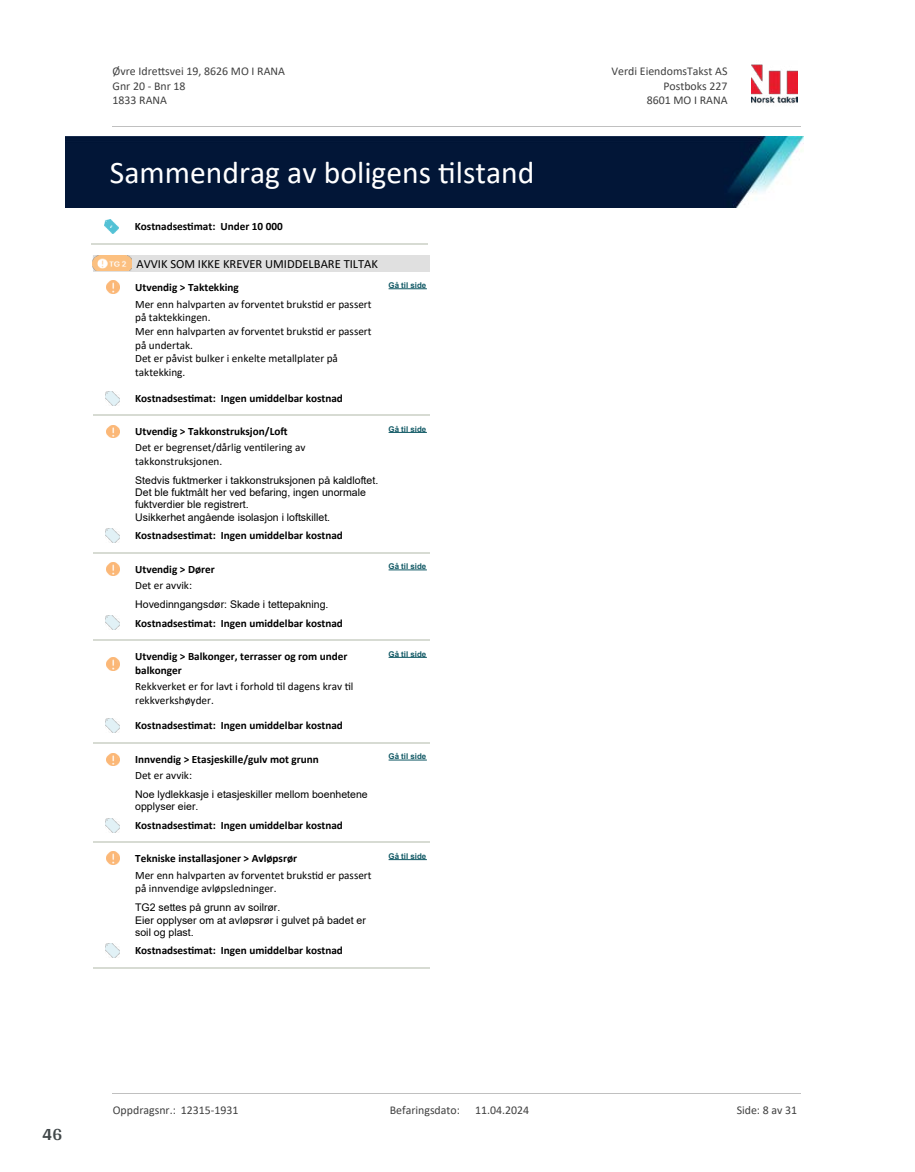
<style>
.page{position:relative;width:915px;height:1172px;background:#fff}
.page>*{position:absolute;margin:0;border:0;box-sizing:border-box;transform-origin:0 0}
.t1{font:31.65px "Calibri";color:#fff}
.t2{font:700 18px "Arya";color:#414749}
.t3{font:12.45px "Calibri";color:#000}
.t4{font:11.85px/14.5px "Calibri";color:#404040}
.t5{font:700 11.25px/13.6px "Calibri";color:#000}
.t6{font:11.25px/13.6px "Calibri";color:#000}
.t7{font:10.5px/12.1px "Arial";color:#000}
.t8{font:700 7.95px "Arial";color:#115965}
</style>
<div class="page">
<svg style="left:105px;top:220px;width:13px;height:13px"></svg>
<hr style="left:91px;top:243px;width:41px;height:1px;background:#d7dbd3">
<hr style="left:132px;top:243px;width:62px;height:1px;background:#d7dbd3">
<hr style="left:194px;top:243px;width:66px;height:1px;background:#d7dbd3">
<hr style="left:260px;top:243px;width:124px;height:1px;background:#d7dbd3">
<hr style="left:384px;top:243px;width:43px;height:1px;background:#d7dbd3">
<img style="left:93px;top:255px;width:39px;height:16px">
<div style="left:132px;top:255px;width:254px;height:16px;background:#e0e0e0"></div>
<div style="left:386px;top:255px;width:43px;height:16px;background:#e0e0e0"></div>
<svg style="left:107px;top:281px;width:12px;height:13px"></svg>
<hr style="left:388px;top:288px;width:39px;height:1px;background:#115965">
<img style="left:106px;top:391px;width:13px;height:14px">
<hr style="left:93px;top:414px;width:39px;height:2px;background:#d7dbd3">
<hr style="left:132px;top:414px;width:63px;height:2px;background:#d7dbd3">
<hr style="left:195px;top:414px;width:66px;height:2px;background:#d7dbd3">
<hr style="left:261px;top:414px;width:125px;height:2px;background:#d7dbd3">
<hr style="left:386px;top:414px;width:43px;height:2px;background:#d7dbd3">
<svg style="left:107px;top:425px;width:12px;height:13px"></svg>
<hr style="left:388px;top:432px;width:39px;height:1px;background:#115965">
<img style="left:106px;top:529px;width:13px;height:14px">
<hr style="left:93px;top:552px;width:39px;height:1px;background:#d7dbd3">
<hr style="left:132px;top:552px;width:63px;height:1px;background:#d7dbd3">
<hr style="left:195px;top:552px;width:66px;height:1px;background:#d7dbd3">
<hr style="left:261px;top:552px;width:125px;height:1px;background:#d7dbd3">
<hr style="left:386px;top:552px;width:43px;height:1px;background:#d7dbd3">
<svg style="left:107px;top:562px;width:12px;height:13px"></svg>
<hr style="left:388px;top:569px;width:39px;height:1px;background:#115965">
<svg style="left:106px;top:616px;width:13px;height:13px"></svg>
<hr style="left:93px;top:639px;width:39px;height:2px;background:#d7dbd3">
<hr style="left:132px;top:639px;width:63px;height:2px;background:#d7dbd3">
<hr style="left:195px;top:639px;width:66px;height:2px;background:#d7dbd3">
<hr style="left:261px;top:639px;width:125px;height:2px;background:#d7dbd3">
<hr style="left:386px;top:639px;width:43px;height:2px;background:#d7dbd3">
<svg style="left:107px;top:657px;width:12px;height:13px"></svg>
<hr style="left:388px;top:657px;width:39px;height:1px;background:#115965">
<img style="left:106px;top:718px;width:13px;height:14px">
<hr style="left:93px;top:742px;width:39px;height:1px;background:#d7dbd3">
<hr style="left:132px;top:742px;width:63px;height:1px;background:#d7dbd3">
<hr style="left:195px;top:742px;width:66px;height:1px;background:#d7dbd3">
<hr style="left:261px;top:742px;width:125px;height:1px;background:#d7dbd3">
<hr style="left:386px;top:742px;width:43px;height:1px;background:#d7dbd3">
<svg style="left:107px;top:753px;width:12px;height:13px"></svg>
<hr style="left:388px;top:760px;width:39px;height:1px;background:#115965">
<img style="left:106px;top:818px;width:13px;height:14px">
<hr style="left:93px;top:841px;width:39px;height:2px;background:#d7dbd3">
<hr style="left:132px;top:841px;width:63px;height:2px;background:#d7dbd3">
<hr style="left:195px;top:841px;width:66px;height:2px;background:#d7dbd3">
<hr style="left:261px;top:841px;width:125px;height:2px;background:#d7dbd3">
<hr style="left:386px;top:841px;width:43px;height:2px;background:#d7dbd3">
<svg style="left:107px;top:852px;width:12px;height:13px"></svg>
<hr style="left:388px;top:859px;width:39px;height:1px;background:#115965">
<svg style="left:106px;top:944px;width:13px;height:13px"></svg>
<hr style="left:93px;top:967px;width:39px;height:1px;background:#d7dbd3">
<hr style="left:132px;top:967px;width:63px;height:1px;background:#d7dbd3">
<hr style="left:195px;top:967px;width:66px;height:1px;background:#d7dbd3">
<hr style="left:261px;top:967px;width:125px;height:1px;background:#d7dbd3">
<hr style="left:386px;top:967px;width:43px;height:1px;background:#d7dbd3">
<img style="left:751px;top:64px;width:46px;height:40px">
<hr style="left:113px;top:127px;width:687px;height:1px;background:#c0c0c0">
<img style="left:65px;top:137px;width:738px;height:71px">
<hr style="left:113px;top:1093px;width:687px;height:1px;background:#c0c0c0">
<p class="t4" style="left:113px;top:64px;width:174px">Øvre Idre琀琀svei 19, 8626 MO I RANA<br>Gnr 20 - Bnr 18<br>1833 RANA</p>
<p class="t4" style="left:611px;top:64px;width:117px">Verdi EiendomsTakst AS</p>
<p class="t4" style="left:663px;top:78px;width:66px">Postboks 227</p>
<p class="t4" style="left:646px;top:93px;width:82px">8601 MO I RANA</p>
<h1 class="t1" style="left:110px;top:150px;width:426px">Sammendrag av boligens 琀椀lstand</h1>
<p class="t5" style="left:135px;top:219px;width:149px">Kostnadses琀椀mat: Under 10 000</p>
<p class="t3" style="left:136px;top:255px;width:243px">AVVIK SOM IKKE KREVER UMIDDELBARE TILTAK</p>
<p class="t5" style="left:135px;top:281px;width:105px">Utvendig &gt; Taktekking</p>
<p class="t8" style="left:388px;top:279px;width:39px">Gå til side</p>
<p class="t6" style="left:135px;top:297px;width:238px">Mer enn halvparten av forventet bruks琀椀d er passert på taktekkingen.<br>Mer enn halvparten av forventet bruks琀椀d er passert på undertak.<br>Det er påvist bulker i enkelte metallplater på taktekking.</p>
<p class="t5" style="left:135px;top:391px;width:209px">Kostnadses琀椀mat: Ingen umiddelbar kostnad</p>
<p class="t5" style="left:135px;top:424px;width:154px">Utvendig &gt; Takkonstruksjon/Lo昀琀</p>
<p class="t8" style="left:388px;top:423px;width:39px">Gå til side</p>
<p class="t6" style="left:135px;top:441px;width:172px">Det er begrenset/dårlig ven琀椀lering av takkonstruksjonen.</p>
<p class="t7" style="left:135px;top:474px;width:244px">Stedvis fuktmerker i takkonstruksjonen på kaldloftet.<br>Det ble fuktmålt her ved befaring, ingen unormale fuktverdier ble registrert.<br>Usikkerhet angående isolasjon i loftskillet.</p>
<p class="t5" style="left:135px;top:528px;width:209px">Kostnadses琀椀mat: Ingen umiddelbar kostnad</p>
<p class="t5" style="left:135px;top:562px;width:81px">Utvendig &gt; Dører</p>
<p class="t8" style="left:388px;top:561px;width:39px">Gå til side</p>
<p class="t6" style="left:135px;top:578px;width:58px">Det er avvik:</p>
<p class="t7" style="left:135px;top:598px;width:195px">Hovedinngangsdør: Skade i tettepakning.</p>
<p class="t5" style="left:135px;top:616px;width:209px">Kostnadses琀椀mat: Ingen umiddelbar kostnad</p>
<p class="t5" style="left:135px;top:649px;width:214px">Utvendig &gt; Balkonger, terrasser og rom under balkonger</p>
<p class="t8" style="left:388px;top:648px;width:39px">Gå til side</p>
<p class="t6" style="left:135px;top:679px;width:220px">Rekkverket er for lavt i forhold 琀椀l dagens krav 琀椀l rekkverkshøyder.</p>
<p class="t5" style="left:135px;top:718px;width:209px">Kostnadses琀椀mat: Ingen umiddelbar kostnad</p>
<p class="t5" style="left:135px;top:752px;width:185px">Innvendig &gt; Etasjeskille/gulv mot grunn</p>
<p class="t8" style="left:388px;top:751px;width:39px">Gå til side</p>
<p class="t6" style="left:135px;top:768px;width:58px">Det er avvik:</p>
<p class="t7" style="left:135px;top:788px;width:234px">Noe lydlekkasje i etasjeskiller mellom boenhetene opplyser eier.</p>
<p class="t5" style="left:135px;top:818px;width:209px">Kostnadses琀椀mat: Ingen umiddelbar kostnad</p>
<p class="t5" style="left:135px;top:851px;width:163px">Tekniske installasjoner &gt; Avløpsrør</p>
<p class="t8" style="left:388px;top:850px;width:39px">Gå til side</p>
<p class="t6" style="left:135px;top:868px;width:238px">Mer enn halvparten av forventet bruks琀椀d er passert på innvendige avløpsledninger.</p>
<p class="t7" style="left:135px;top:901px;width:232px">TG2 settes på grunn av soilrør.<br>Eier opplyser om at avløpsrør i gulvet på badet er soil og plast.</p>
<p class="t5" style="left:135px;top:943px;width:209px">Kostnadses琀椀mat: Ingen umiddelbar kostnad</p>
<h2 class="t2" style="left:43px;top:1123px;width:21px">46</h2>
<p class="t4" style="left:113px;top:1102px;width:127px">Oppdragsnr.: 12315-1931</p>
<p class="t4" style="left:389px;top:1102px;width:72px">Befaringsdato:</p>
<p class="t4" style="left:475px;top:1102px;width:55px">11.04.2024</p>
<p class="t4" style="left:736px;top:1102px;width:62px">Side: 8 av 31</p>
</div>
